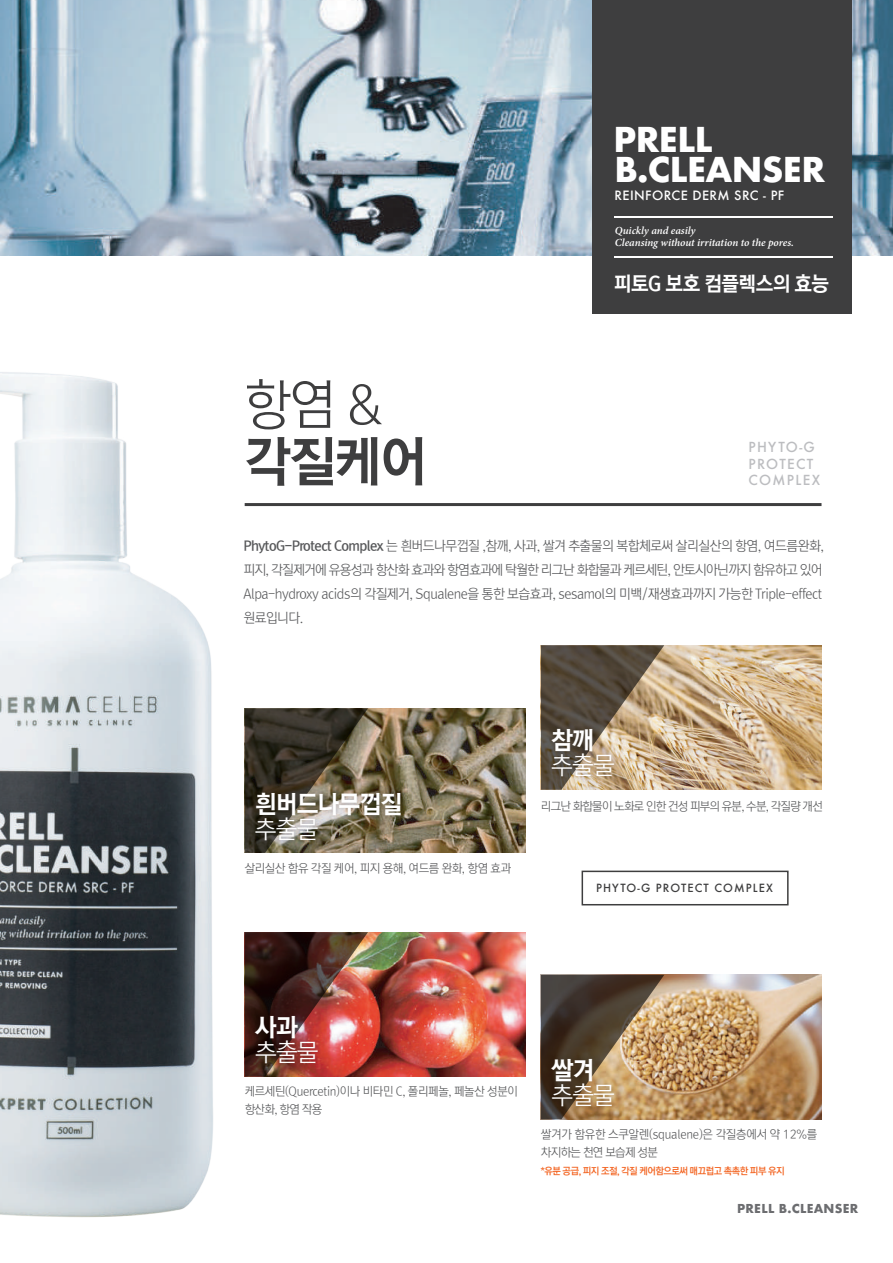
<style>
.page{position:relative;width:893px;height:1263px;background:#fff}
.page>*{position:absolute;margin:0;border:0;box-sizing:border-box;transform-origin:0 0}
.t1{font:54px "Rix M Go EB";color:#3e3e3f}
.t2{font:54px "Rix M Go L";color:#3e3e3f}
.t3{font:700 33.3px/30.6px "Futura";letter-spacing:-.02em;color:#fff}
.t4{font:25.05px "Rix M Go EB";letter-spacing:-.04em;color:#fff}
.t5{font:25.05px "Rix M Go L";letter-spacing:-.04em;color:#fff}
.t6{font:20.25px "Rix M Go EB";letter-spacing:-.03em;color:#fff}
.t7{font:13.5px/24px "Rix M Go L";letter-spacing:-.04em;color:#57585a}
.t8{font:500 13.5px/16.5px "Futura";letter-spacing:.1em;color:#bcbdc0}
.t9{font:500 12.45px "Futura";letter-spacing:.03em;color:#fff}
.t10{font:12px/18px "Rix M Go L";letter-spacing:-.03em;color:#57585a}
.t11{font:12px "Rix M Go L";letter-spacing:-.06em;color:#57585a}
.t12{font:700 12px "Futura";letter-spacing:.02em;color:#6c6d70}
.t13{font:500 10.95px "Futura";letter-spacing:.1em;color:#3e3e3f}
.t14{font:italic 600 10.8px/12.1px "Minion Pro";letter-spacing:-.005em;color:#fff}
.t15{font:9.75px "Rix M Go B";letter-spacing:-.05em;color:#f36421}
.s1{font-family:"Rix M Go B"}
</style>
<div class="page">
<img style="left:0;top:0;width:893px;height:255px">
<hr style="left:245px;top:503px;width:576px;height:3px;background:#3e3e3f">
<img style="left:368px;top:708px;width:157px;height:145px">
<img style="left:664px;top:645px;width:157px;height:145px">
<img style="left:368px;top:932px;width:157px;height:145px">
<img style="left:664px;top:975px;width:157px;height:144px">
<img style="left:245px;top:932px;width:123px;height:145px">
<svg style="left:245px;top:708px;width:123px;height:145px;background:#463f32"></svg>
<div style="left:592px;top:0;width:260px;height:313px;background:#3e3e3f"></div>
<img style="left:0;top:372px;width:213px;height:845px">
<hr style="left:614px;top:216px;width:218px;height:2px;background:#fff">
<hr style="left:614px;top:256px;width:218px;height:2px;background:#fff">
<svg style="left:541px;top:975px;width:123px;height:144px;background:#79634a"></svg>
<svg style="left:541px;top:645px;width:123px;height:145px;background:#80705b"></svg>
<img style="left:249px;top:785px;width:159px;height:65px">
<img style="left:249px;top:1009px;width:76px;height:65px">
<img style="left:545px;top:722px;width:75px;height:65px">
<img style="left:545px;top:1052px;width:76px;height:64px">
<div style="left:582px;top:871px;width:207px;height:34px;border:2px solid #3e3e3f"></div>
<h2 class="t3" style="left:614px;top:124px;width:213px">PRELL<br>B.CLEANSER</h2>
<p class="t9" style="left:615px;top:187px;width:171px">REINFORCE DERM SRC - PF</p>
<p class="t14" style="left:615px;top:224px;width:181px">Quickly and easily<br>Cleansing without irritation to the pores.</p>
<h1 class="t2" style="left:243px;top:375px;width:143px">항염 &amp;</h1>
<h1 class="t1" style="left:243px;top:432px;width:185px">각질케어</h1>
<h3 class="t6" style="left:614px;top:272px;width:217px">피토G 보호 컴플렉스의 효능</h3>
<p class="t8" style="left:748px;top:439px;width:73px">PHYTO-G<br>PROTECT<br>COMPLEX</p>
<p class="t7" style="left:243px;top:534px;width:582px"><span class="s1">PhytoG-Protect Complex</span> 는 흰버드나무껍질 ,참깨, 사과, 쌀겨 추출물의 복합체로써 살리실산의 항염, 여드름완화, 피지, 각질제거에 유용성과 항산화 효과와 항염효과에 탁월한 리그난 화합물과 케르세틴, 안토시아닌까지 함유하고 있어 Alpa-hydroxy acids의 각질제거, Squalene을 통한 보습효과, sesamol의 미백/재생효과까지 가능한 Triple-effect 원료입니다.</p>
<h3 class="t4" style="left:255px;top:790px;width:149px">흰버드나무껍질</h3>
<h3 class="t5" style="left:255px;top:815px;width:65px">추출물</h3>
<p class="t10" style="left:245px;top:859px;width:268px">살리실산 함유 각질 케어, 피지 용해, 여드름 완화, 항염 효과</p>
<h3 class="t4" style="left:551px;top:727px;width:44px">참깨</h3>
<h3 class="t5" style="left:551px;top:752px;width:65px">추출물</h3>
<p class="t11" style="left:541px;top:799px;width:283px">리그난 화합물이 노화로 인한 건성 피부의 유분, 수분, 각질량 개선</p>
<p class="t13" style="left:596px;top:881px;width:178px">PHYTO-G PROTECT COMPLEX</p>
<h3 class="t4" style="left:255px;top:1014px;width:44px">사과</h3>
<h3 class="t5" style="left:255px;top:1039px;width:65px">추출물</h3>
<p class="t10" style="left:245px;top:1083px;width:275px">케르세틴(Quercetin)이나 비타민 C, 폴리페놀, 페놀산 성분이 항산화, 항염 작용</p>
<h3 class="t4" style="left:551px;top:1057px;width:44px">쌀겨</h3>
<h3 class="t5" style="left:551px;top:1082px;width:65px">추출물</h3>
<p class="t10" style="left:541px;top:1126px;width:278px">쌀겨가 함유한 스쿠알렌(squalene)은 각질층에서 약 12%를 차지하는 천연 보습제 성분</p>
<p class="t15" style="left:541px;top:1166px;width:245px">*유분 공급, 피지 조절, 각질 케어함으로써 매끄럽고 촉촉한 피부 유지</p>
<p class="t12" style="left:737px;top:1200px;width:123px">PRELL B.CLEANSER</p>
</div>
